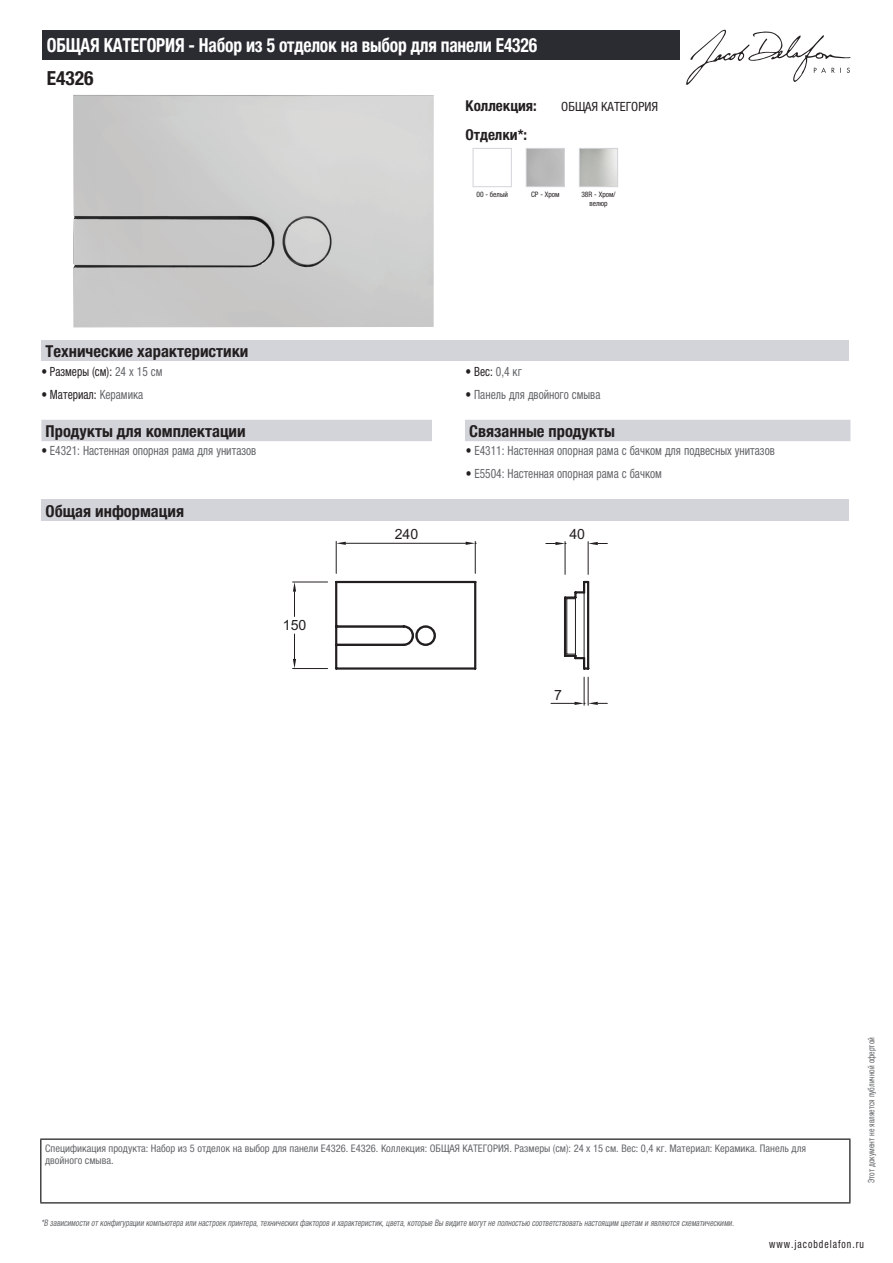
<style>
.page{position:relative;width:893px;height:1263px;background:#fff}
.page>*{position:absolute;margin:0;border:0;box-sizing:border-box;transform-origin:0 0}
.t1{font:700 condensed 19.5px "Helvetica Neue LTCYR";letter-spacing:-.01em;color:#fff;scale:.9 1}
.t2{font:700 condensed 19.5px "Helvetica Neue LTCYR";color:#231f20}
.t3{font:700 condensed 16.5px "Helvetica Neue LTCYR";color:#231f20}
.t4{font:700 condensed 15px "Helvetica Neue LTCYR";color:#231f20}
.t5{font:14.1px "Arial";color:#231f20}
.t6{font:condensed 12.75px "Helvetica Neue LTCYR";color:#626568;scale:.9 1}
.t7{font:condensed 12.75px "Helvetica Neue LTCYR";color:#231f20;scale:.9 1}
.t8{font:condensed 12.75px "Helvetica Neue LTCYR";color:#231f20}
.t9{font:condensed 11.25px "Helvetica Neue LTCYR";letter-spacing:.1em;color:#231f20;scale:.87 1}
.t10{font:condensed 10.5px/12px "Helvetica Neue LTCYR";color:#626568}
.t11{font:italic condensed 9px "Helvetica Neue LTCYR";color:#626568;scale:.87 1}
.t12{font:condensed 9px "Helvetica Neue LTCYR";color:#626568;scale:.87 1}
.t13{font:condensed 7.5px/9px "Helvetica Neue LTCYR";color:#231f20;text-align:center}
.s1{color:#626568}
.s2{color:#231f20}
</style>
<div class="page">
<svg style="left:686px;top:30px;width:164px;height:55px"></svg>
<img style="left:73px;top:95px;width:361px;height:232px">
<div style="left:473px;top:148px;width:39px;height:39px;border:1px solid #d3d4da"></div>
<div style="left:526px;top:148px;width:39px;height:39px;border:1px solid #d3d4da"></div>
<div style="left:579px;top:148px;width:39px;height:39px;border:1px solid #d3d4da"></div>
<div style="left:41px;top:340px;width:808px;height:22px;background:#d3d4da"></div>
<div style="left:41px;top:420px;width:809px;height:21px;background:#d3d4da"></div>
<div style="left:432px;top:420px;width:33px;height:21px;background:#fff"></div>
<div style="left:41px;top:499px;width:808px;height:22px;background:#d3d4da"></div>
<hr style="left:293px;top:581px;width:35px;height:1px;background:#231f20">
<hr style="left:293px;top:668px;width:35px;height:1px;background:#231f20">
<svg style="left:293px;top:582px;width:3px;height:34px"></svg>
<svg style="left:293px;top:634px;width:3px;height:34px"></svg>
<svg style="left:335px;top:541px;width:272px;height:129px"></svg>
<svg style="left:551px;top:677px;width:56px;height:28px"></svg>
<div style="left:43px;top:30px;width:637px;height:30px;background:#2a2c32"></div>
<hr style="left:40px;top:1138px;width:810px;height:2px;background:#040503">
<hr style="left:40px;top:1140px;width:1px;height:62px;background:#040503">
<hr style="left:849px;top:1140px;width:1px;height:62px;background:#040503">
<hr style="left:40px;top:1202px;width:810px;height:1px;background:#040503">
<h1 class="t1" style="left:47px;top:34px;width:546px">ОБЩАЯ КАТЕГОРИЯ - Набор из 5 отделок на выбор для панели Е4326</h1>
<h1 class="t2" style="left:47px;top:67px;width:48px">E4326</h1>
<h3 class="t4" style="left:466px;top:97px;width:73px">Коллекция:</h3>
<h3 class="t8" style="left:561px;top:99px;width:98px">ОБЩАЯ КАТЕГОРИЯ</h3>
<h3 class="t4" style="left:466px;top:126px;width:63px">Отделки*:</h3>
<p class="t13" style="left:476px;top:190px;width:33px">00 - белый</p>
<p class="t13" style="left:531px;top:190px;width:30px">CP - Хром</p>
<p class="t13" style="left:581px;top:190px;width:36px">38R - Хром/ велюр</p>
<h2 class="t3" style="left:46px;top:342px;width:204px">Технические характеристики</h2>
<h3 class="t7" style="left:41px;top:364px;width:136px">• Размеры (см): <span class="s1">24 x 15 см</span></h3>
<h3 class="t7" style="left:466px;top:364px;width:64px">• Вес: <span class="s1">0,4 кг</span></h3>
<h3 class="t7" style="left:41px;top:387px;width:115px">• Материал: <span class="s1">Керамика</span></h3>
<h3 class="t6" style="left:466px;top:387px;width:151px"><span class="s2">•</span> Панель для двойного смыва</h3>
<h2 class="t3" style="left:46px;top:422px;width:202px">Продукты для комплектации</h2>
<h2 class="t3" style="left:469px;top:422px;width:147px">Связанные продукты</h2>
<h3 class="t6" style="left:41px;top:444px;width:240px"><span class="s2">•</span> E4321: Настенная опорная рама для унитазов</h3>
<h3 class="t6" style="left:466px;top:444px;width:345px"><span class="s2">•</span> E4311: Настенная опорная рама с бачком для подвесных унитазов</h3>
<h3 class="t6" style="left:466px;top:466px;width:219px"><span class="s2">•</span> E5504: Настенная опорная рама с бачком</h3>
<h2 class="t3" style="left:46px;top:501px;width:140px">Общая информация</h2>
<h3 class="t5" style="left:395px;top:525px;width:25px">240</h3>
<h3 class="t5" style="left:569px;top:525px;width:17px">40</h3>
<h3 class="t5" style="left:283px;top:616px;width:25px">150</h3>
<h3 class="t5" style="left:554px;top:685px;width:9px">7</h3>
<p class="t10" style="left:45px;top:1142px;width:763px">Спецификация продукта: Набор из 5 отделок на выбор для панели Е4326. E4326. Коллекция: ОБЩАЯ КАТЕГОРИЯ. Размеры (см): 24 x 15 см. Вес: 0,4 кг. Материал: Керамика. Панель для двойного смыва.</p>
<p class="t11" style="left:41px;top:1218px;width:800px">*В зависимости отконфигурации компьютера или настроек принтера,техническихфакторов и характеристик,цвета,которые Вы видите могутне полностью соответствоватьнастоящим цветам и являются схематическими.</p>
<p class="t12" style="left:866px;top:1183px;width:169px;rotate:-90deg">Этот документ не является публичной офертой</p>
<p class="t9" style="left:769px;top:1237px;width:110px">www.jacobdelafon.ru</p>
</div>
